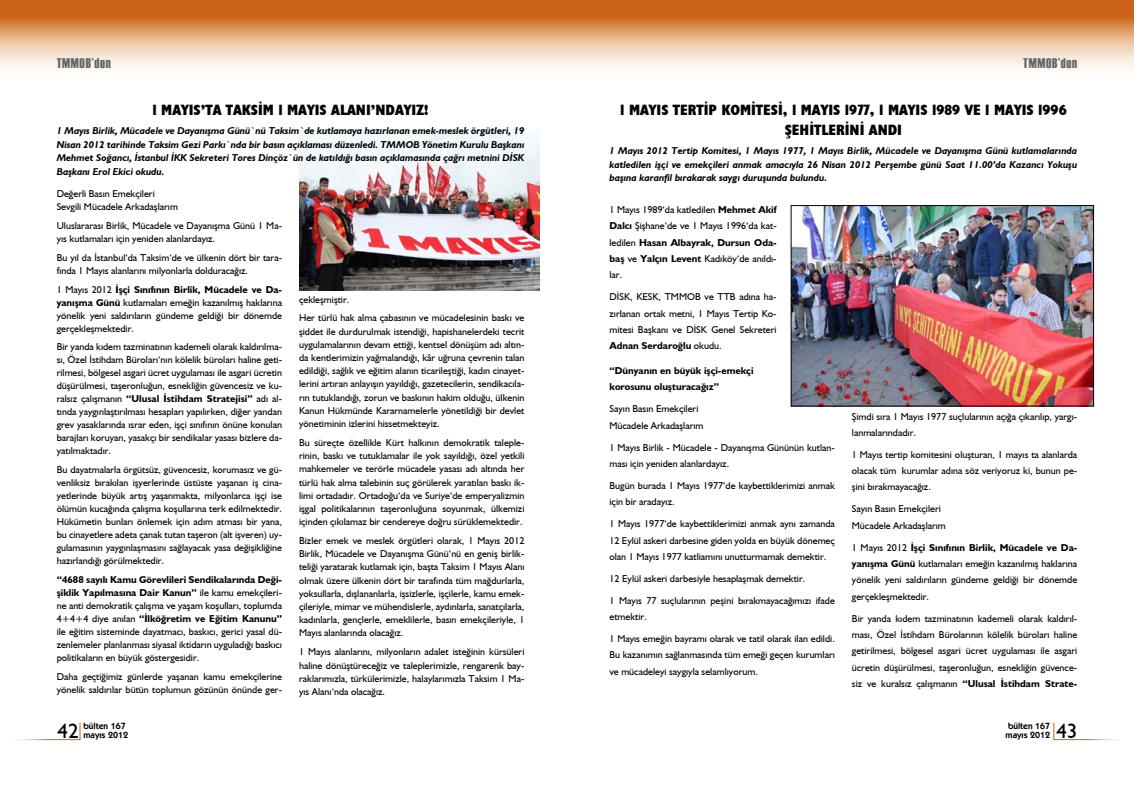
<style>
.page{position:relative;width:1134px;height:794px;background:#fff}
.page>*{position:absolute;margin:0;border:0;box-sizing:border-box;transform-origin:0 0}
.t1{font:21px "Humanist 521 BT";color:#000}
.t2{font:700 condensed 15px/20px "Humanist 521 BT Xtra";color:#000;text-align:center}
.t3{font:14px "Haettenschweiler";letter-spacing:.05em;color:#646567}
.t4{font:10px/13px "Humanist 521 BT";color:#000;text-align:justify}
.t5{font:italic 700 10px/13.5px "Humanist 521 BT";color:#000;text-align:justify}
.t6{font:700 10px/16.3px "Humanist 521 BT";color:#000}
.t7{font:600 9px/9px "Kabel IT Cby BT";color:#000}
.s1{font-weight:700}
</style>
<div class="page">
<svg style="left:0;top:0;width:1134px;height:70px;background:#e2a97b"></svg>
<svg style="left:79px;top:722px;width:1px;height:17px"></svg>
<svg style="left:1053px;top:722px;width:1px;height:17px"></svg>
<img style="left:299px;top:129px;width:241px;height:161px">
<img style="left:793px;top:207px;width:299px;height:197px">
<div style="left:791px;top:205px;width:303px;height:201px;border:1px solid #000"></div>
<h3 class="t3" style="left:57px;top:54px;width:56px">TMMOB’den</h3>
<h3 class="t3" style="left:1023px;top:54px;width:56px">TMMOB’den</h3>
<h2 class="t2" style="left:152px;top:99px;width:278px">1 MAYIS’TA TAKSİM 1 MAYIS ALANI’NDAYIZ!</h2>
<p class="t5" style="left:57px;top:124px;width:469px">1 Mayıs Birlik, Mücadele ve Dayanışma Günü`nü Taksim`de kutlamaya hazırlanan emek-meslek örgütleri, 19<br>Nisan 2012 tarihinde Taksim Gezi Parkı`nda bir basın açıklaması düzenledi. TMMOB Yönetim Kurulu Başkanı Mehmet Soğancı, İstanbul İKK Sekreteri Tores Dinçöz`ün de katıldığı basın açıklamasında çağrı metnini DİSK Başkanı Erol Ekici okudu.</p>
<p class="t4" style="left:57px;top:187px;width:123px">Değerli Basın Emekçileri<br>Sevgili Mücadele Arkadaşlarım</p>
<p class="t4" style="left:57px;top:219px;width:227px">Uluslararası Birlik, Mücadele ve Dayanışma Günü 1 Ma&shy;yıs kutlamaları için yeniden alanlardayız.</p>
<p class="t4" style="left:57px;top:251px;width:227px">Bu yıl da İstanbul‘da Taksim‘de ve ülkenin dört bir tara&shy;fında 1 Mayıs alanlarını milyonlarla dolduracağız.</p>
<p class="t4" style="left:57px;top:283px;width:227px">1 Mayıs 2012 <span class="s1">İşçi Sınıfının Birlik, Mücadele ve Da&shy;yanışma Günü</span> kutlamaları emeğin kazanılmış haklarına yönelik yeni saldırıların gündeme geldiği bir dönemde gerçekleşmektedir.</p>
<p class="t4" style="left:57px;top:340px;width:227px">Bir yanda kıdem tazminatının kademeli olarak kaldırılma&shy;sı, Özel İstihdam Büroları‘nın kölelik büroları haline geti&shy;rilmesi, bölgesel asgari ücret uygulaması ile asgari ücretin düşürülmesi, taşeronluğun, esnekliğin güvencesiz ve ku&shy;ralsız çalışmanın <span class="s1">“Ulusal İstihdam Stratejisi”</span> adı al&shy;tında yaygınlaştırılması hesapları yapılırken, diğer yandan grev yasaklarında ısrar eden, işçi sınıfının önüne konulan barajları koruyan, yasakçı bir sendikalar yasası bizlere da&shy;yatılmaktadır.</p>
<p class="t4" style="left:57px;top:463px;width:227px">Bu dayatmalarla örgütsüz, güvencesiz, korumasız ve gü&shy;venliksiz bırakılan işyerlerinde üstüste yaşanan iş cina&shy;yetlerinde büyük artış yaşanmakta, milyonlarca işçi ise ölümün kucağında çalışma koşullarına terk edilmektedir.<br>Hükümetin bunları önlemek için adım atması bir yana, bu cinayetlere adeta çanak tutan taşeron (alt işveren) uy&shy;gulamasının yaygınlaşmasını sağlayacak yasa değişikliğine hazırlandığı görülmektedir.</p>
<p class="t4" style="left:57px;top:573px;width:227px"><span class="s1">“4688 sayılı Kamu Görevlileri Sendikalarında Deği&shy;şiklik Yapılmasına Dair Kanun”</span> ile kamu emekçileri&shy;ne anti demokratik çalışma ve yaşam koşulları, toplumda 4+4+4 diye anılan <span class="s1">“İlköğretim ve Eğitim Kanunu” </span>ile eğitim sisteminde dayatmacı, baskıcı, gerici yasal dü&shy;zenlemeler planlanması siyasal iktidarın uyguladığı baskıcı politikaların en büyük göstergesidir.</p>
<p class="t4" style="left:57px;top:669px;width:227px">Daha geçtiğimiz günlerde yaşanan kamu emekçilerine yönelik saldırılar bütün toplumun gözünün önünde ger-</p>
<p class="t4" style="left:299px;top:289px;width:227px;line-height:18.9px">çekleşmiştir.<br>Her türlü hak alma çabasının ve mücadelesinin baskı ve</p>
<p class="t4" style="left:299px;top:324px;width:227px">şiddet ile durdurulmak istendiği, hapishanelerdeki tecrit uygulamalarının devam ettiği, kentsel dönüşüm adı altın&shy;da kentlerimizin yağmalandığı, kâr uğruna çevrenin talan edildiği, sağlık ve eğitim alanın ticarileştiği, kadın cinayet&shy;lerini artıran anlayışın yayıldığı, gazetecilerin, sendikacıla&shy;rın tutuklandığı, zorun ve baskının hakim olduğu, ülkenin Kanun Hükmünde Kararnamelerle yönetildiği bir devlet yönetiminin izlerini hissetmekteyiz.</p>
<p class="t4" style="left:299px;top:436px;width:227px">Bu süreçte özellikle Kürt halkının demokratik taleple&shy;rinin, baskı ve tutuklamalar ile yok sayıldığı, özel yetkili mahkemeler ve terörle mücadele yasası adı altında her türlü hak alma talebinin suç görülerek yaratılan baskı ik&shy;limi ortadadır. Ortadoğu‘da ve Suriye‘de emperyalizmin işgal politikalarının taşeronluğuna soyunmak, ülkemizi içinden çıkılamaz bir cendereye doğru sürüklemektedir.</p>
<p class="t4" style="left:299px;top:534px;width:227px">Bizler emek ve meslek örgütleri olarak, 1 Mayıs 2012<br>Birlik, Mücadele ve Dayanışma Günü‘nü en geniş birlik&shy;teliği yaratarak kutlamak için, başta Taksim 1 Mayıs Alanı olmak üzere ülkenin dört bir tarafında tüm mağdurlarla, yoksullarla, dışlananlarla, işsizlerle, işçilerle, kamu emek&shy;çileriyle, mimar ve mühendislerle, aydınlarla, sanatçılarla, kadınlarla, gençlerle, emeklilerle, basın emekçileriyle, 1<br>Mayıs alanlarında olacağız.</p>
<p class="t4" style="left:299px;top:645px;width:227px">1 Mayıs alanlarını, milyonların adalet isteğinin kürsüleri haline dönüştüreceğiz ve taleplerimizle, rengarenk bay&shy;raklarımızla, türkülerimizle, halaylarımızla Taksim 1 Ma&shy;yıs Alanı‘nda olacağız.</p>
<h2 class="t2" style="left:620px;top:99px;width:448px">1 MAYIS TERTİP KOMİTESİ, 1 MAYIS 1977, 1 MAYIS 1989 VE 1 MAYIS 1996<br>ŞEHİTLERİNİ ANDI</h2>
<p class="t5" style="left:609px;top:144px;width:469px">1 Mayıs 2012 Tertip Komitesi, 1 Mayıs 1977, 1 Mayıs Birlik, Mücadele ve Dayanışma Günü kutlamalarında katledilen işçi ve emekçileri anmak amacıyla 26 Nisan 2012 Perşembe günü Saat 11.00’da Kazancı Yokuşu başına karanfil bırakarak saygı duruşunda bulundu.</p>
<p class="t4" style="left:609px;top:201px;width:169px;line-height:16.3px">1 Mayıs 1989‘da katledilen <span class="s1">Mehmet Akif Dalcı</span> Şişhane‘de ve 1 Mayıs 1996‘da kat&shy;ledilen <span class="s1">Hasan Albayrak, Dursun Oda&shy;baş</span> ve <span class="s1">Yalçın Levent</span> Kadıköy‘de anıldı&shy;lar.</p>
<p class="t4" style="left:609px;top:289px;width:169px;line-height:16.3px">DİSK, KESK, TMMOB ve TTB adına ha&shy;zırlanan ortak metni, 1 Mayıs Tertip Ko&shy;mitesi Başkanı ve DİSK Genel Sekreteri <span class="s1">Adnan Serdaroğlu</span> okudu.</p>
<p class="t6" style="left:609px;top:362px;width:145px">“Dünyanın en büyük işçi-emekçi korosunu oluşturacağız”</p>
<p class="t4" style="left:609px;top:400px;width:95px;line-height:16.3px">Sayın Basın Emekçileri<br>Mücadele Arkadaşlarım</p>
<p class="t4" style="left:609px;top:439px;width:227px;line-height:16.3px">1 Mayıs Birlik - Mücadele - Dayanışma Gününün kutlan&shy;ması için yeniden alanlardayız.</p>
<p class="t4" style="left:609px;top:477px;width:227px;line-height:16.3px">Bugün burada 1 Mayıs 1977‘de kaybettiklerimizi anmak için bir aradayız.</p>
<p class="t4" style="left:609px;top:515px;width:227px;line-height:16.3px">1 Mayıs 1977‘de kaybettiklerimizi anmak aynı zamanda 12 Eylül askeri darbesine giden yolda en büyük dönemeç olan 1 Mayıs 1977 katliamını unutturmamak demektir.</p>
<p class="t4" style="left:609px;top:567px;width:227px;line-height:22px">12 Eylül askeri darbesiyle hesaplaşmak demektir.<br>1 Mayıs 77 suçlularının peşini bırakmayacağımızı ifade</p>
<p class="t4" style="left:609px;top:605px;width:227px;line-height:22px">etmektir.<br>1 Mayıs emeğin bayramı olarak ve tatil olarak ilan edildi.</p>
<p class="t4" style="left:609px;top:646px;width:227px;line-height:16.3px">Bu kazanımın sağlanmasında tüm emeği geçen kurumları ve mücadeleyi saygıyla selamlıyorum.</p>
<p class="t4" style="left:852px;top:408px;width:227px;line-height:16.3px">Şimdi sıra 1 Mayıs 1977 suçlularının açığa çıkarılıp, yargı&shy;lanmalarındadır.</p>
<p class="t4" style="left:852px;top:446px;width:227px;line-height:16.3px">1 Mayıs tertip komitesini oluşturan, 1 mayıs ta alanlarda olacak tüm kurumlar adına söz veriyoruz ki, bunun pe&shy;şini bırakmayacağız.</p>
<p class="t4" style="left:852px;top:501px;width:95px;line-height:16.3px">Sayın Basın Emekçileri<br>Mücadele Arkadaşlarım</p>
<p class="t4" style="left:852px;top:539px;width:227px;line-height:16.3px">1 Mayıs 2012 <span class="s1">İşçi Sınıfının Birlik, Mücadele ve Da&shy;yanışma Günü</span> kutlamaları emeğin kazanılmış haklarına yönelik yeni saldırıların gündeme geldiği bir dönemde gerçekleşmektedir.</p>
<p class="t4" style="left:852px;top:610px;width:227px;line-height:16.3px">Bir yanda kıdem tazminatının kademeli olarak kaldırıl&shy;ması, Özel İstihdam Bürolarının kölelik büroları haline getirilmesi, bölgesel asgari ücret uygulaması ile asgari ücretin düşürülmesi, taşeronluğun, esnekliğin güvence&shy;siz ve kuralsız çalışmanın <span class="s1">“Ulusal İstihdam Strate-</span></p>
<h1 class="t1" style="left:58px;top:717px;width:23px">42</h1>
<p class="t7" style="left:84px;top:721px;width:46px">bülten 167 mayıs 2012</p>
<h1 class="t1" style="left:1056px;top:717px;width:23px">43</h1>
<p class="t7" style="left:1006px;top:721px;width:46px">bülten 167 mayıs 2012</p>
</div>
